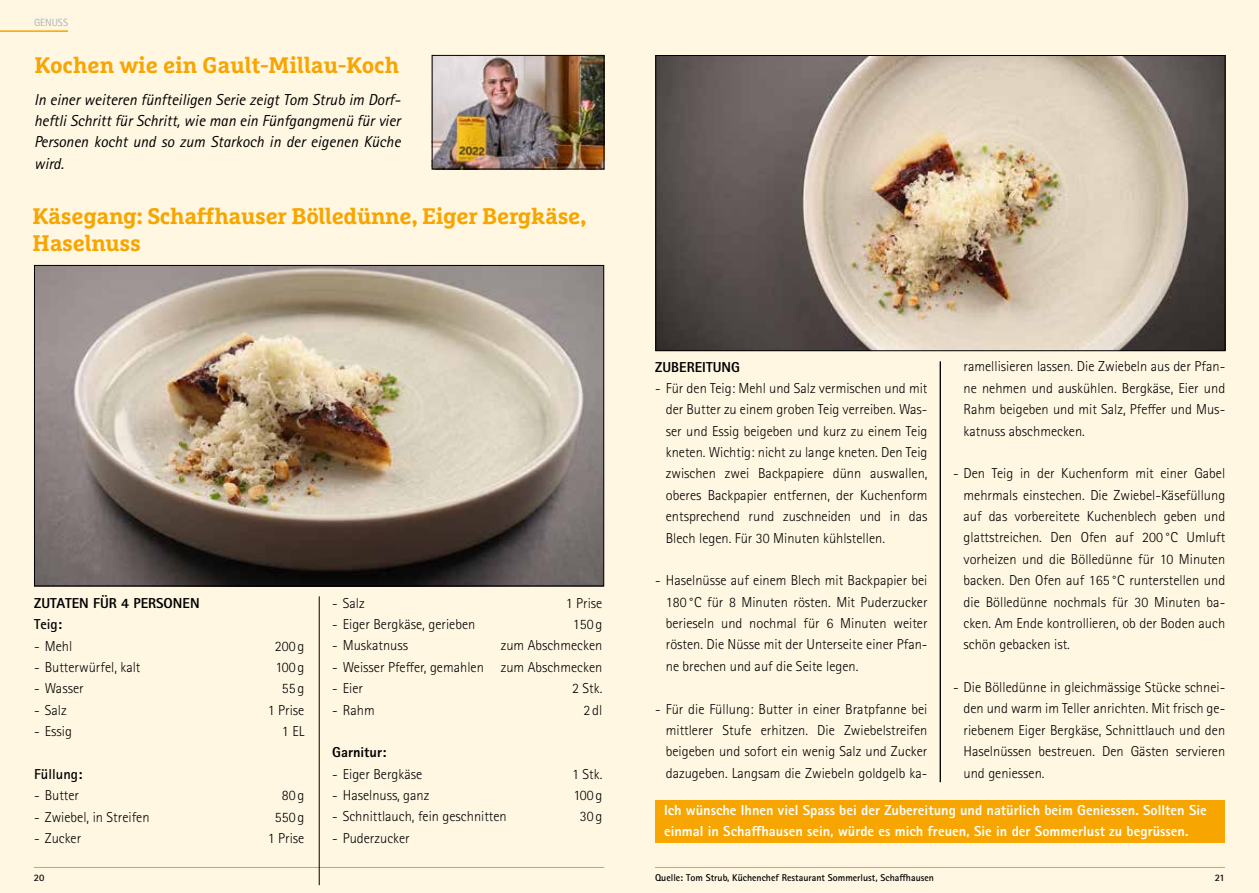
<style>
.page{position:relative;width:1259px;height:893px;background:#fff}
.page>*{position:absolute;margin:0;border:0;box-sizing:border-box;transform-origin:0 0}
.t1{font:700 22.5px/27px "Marselis Slab Pro";letter-spacing:-.015em;color:#f7a500}
.t2{font:italic 15.9px/21.3px "Rotis Sans Serif Std";color:#000;text-align:justify}
.t3{font:300 14.4px/21.3px "Rotis Sans Serif Std";color:#000;text-align:justify}
.t4{font:800 14.4px/21.3px "Rotis Sans Serif Std";color:#fff}
.t5{font:800 14.4px "Rotis Sans Serif Std";color:#000}
.t6{font:700 14.4px "Rotis Sans Serif Std";color:#000}
.t7{font:10.5px "Rotis Sans Serif Std";color:#b1b2b3}
.t8{font:700 9.9px "Rotis Sans Serif Std";color:#000}
</style>
<div class="page">
<div style="left:0;top:0;width:629px;height:893px;background:#fff7e2"></div>
<div style="left:629px;top:0;width:630px;height:893px;background:#fff7e2"></div>
<hr style="left:655px;top:867px;width:570px;height:1px;background:#f7a500">
<hr style="left:0;top:30px;width:68px;height:2px;background:#f7a500">
<hr style="left:940px;top:361px;width:1px;height:421px;background:#000">
<hr style="left:34px;top:867px;width:570px;height:1px;background:#f7a500">
<hr style="left:319px;top:596px;width:1px;height:289px;background:#000">
<img style="left:36px;top:267px;width:566px;height:317px">
<img style="left:434px;top:57px;width:168px;height:110px">
<div style="left:432px;top:55px;width:172px;height:114px;border:1px solid #000"></div>
<div style="left:655px;top:800px;width:569px;height:43px;background:#f7a500"></div>
<img style="left:657px;top:57px;width:566px;height:292px">
<div style="left:655px;top:55px;width:570px;height:296px;border:1px solid #000"></div>
<p class="t7" style="left:34px;top:16px;width:36px">GENUSS</p>
<h1 class="t1" style="left:35px;top:51px;width:366px">Kochen wie ein Gault-Millau-Koch</h1>
<p class="t2" style="left:34px;top:89px;width:368px">In einer weiteren fünfteiligen Serie zeigt Tom Strub im Dorf&shy;heftli Schritt für Schritt, wie man ein Fünfgangmenü für vier Personen kocht und so zum Starkoch in der eigenen Küche wird.</p>
<h1 class="t1" style="left:33px;top:203px;width:555px">Käsegang: Schaffhauser Bölledünne, Eiger Bergkäse,<br>Haselnuss</h1>
<p class="t5" style="left:34px;top:594px;width:167px">ZUTATEN FÜR 4 PERSONEN</p>
<p class="t6" style="left:34px;top:615px;width:29px">Teig:</p>
<p class="t3" style="left:34px;top:635px;width:39px">- Mehl</p>
<p class="t3" style="left:275px;top:635px;width:31px">200 g</p>
<p class="t3" style="left:34px;top:657px;width:108px">- Butterwürfel, kalt</p>
<p class="t3" style="left:275px;top:657px;width:30px">100 g</p>
<p class="t3" style="left:34px;top:678px;width:51px">- Wasser</p>
<p class="t3" style="left:282px;top:678px;width:24px">55g</p>
<p class="t3" style="left:34px;top:699px;width:34px">- Salz</p>
<p class="t3" style="left:268px;top:699px;width:38px">1 Prise</p>
<p class="t3" style="left:34px;top:721px;width:39px">- Essig</p>
<p class="t3" style="left:282px;top:721px;width:24px">1 EL</p>
<p class="t6" style="left:34px;top:765px;width:50px">Füllung:</p>
<p class="t3" style="left:34px;top:785px;width:46px">- Butter</p>
<p class="t3" style="left:282px;top:785px;width:24px">80g</p>
<p class="t3" style="left:34px;top:806px;width:117px">- Zwiebel, in Streifen</p>
<p class="t3" style="left:275px;top:806px;width:31px">550 g</p>
<p class="t3" style="left:34px;top:828px;width:49px">- Zucker</p>
<p class="t3" style="left:268px;top:828px;width:38px">1 Prise</p>
<p class="t8" style="left:34px;top:871px;width:12px">20</p>
<p class="t3" style="left:332px;top:592px;width:34px">- Salz</p>
<p class="t3" style="left:566px;top:592px;width:38px">1 Prise</p>
<p class="t3" style="left:332px;top:614px;width:145px">- Eiger Bergkäse, gerieben</p>
<p class="t3" style="left:573px;top:614px;width:31px">150 g</p>
<p class="t3" style="left:332px;top:635px;width:77px">- Muskatnuss</p>
<p class="t3" style="left:501px;top:635px;width:103px">zum Abschmecken</p>
<p class="t3" style="left:332px;top:657px;width:271px">- Weisser Pfeffer, gemahlen zum Abschmecken</p>
<p class="t3" style="left:332px;top:678px;width:32px">- Eier</p>
<p class="t3" style="left:572px;top:678px;width:32px">2 Stk.</p>
<p class="t3" style="left:332px;top:699px;width:44px">- Rahm</p>
<p class="t3" style="left:583px;top:699px;width:20px">2dl</p>
<p class="t5" style="left:332px;top:743px;width:56px">Garnitur:</p>
<p class="t3" style="left:332px;top:763px;width:91px">- Eiger Bergkäse</p>
<p class="t3" style="left:572px;top:763px;width:32px">1 Stk.</p>
<p class="t3" style="left:332px;top:785px;width:99px">- Haselnuss, ganz</p>
<p class="t3" style="left:573px;top:785px;width:30px">100 g</p>
<p class="t3" style="left:332px;top:806px;width:176px">- Schnittlauch, fein geschnitten</p>
<p class="t3" style="left:580px;top:806px;width:24px">30g</p>
<p class="t3" style="left:332px;top:828px;width:79px">- Puderzucker</p>
<p class="t5" style="left:655px;top:357px;width:86px">ZUBEREITUNG</p>
<p class="t3" style="left:666px;top:378px;width:263px;text-indent:-10px">- Für den Teig: Mehl und Salz vermischen und mit der Butter zu einem groben Teig verreiben. Was&shy;ser und Essig beigeben und kurz zu einem Teig kneten. Wichtig: nicht zu lange kneten. Den Teig zwischen zwei Backpapiere dünn auswallen, oberes Backpapier entfernen, der Kuchenform entsprechend rund zuschneiden und in das Blech legen. Für 30 Minuten kühlstellen.</p>
<p class="t3" style="left:666px;top:570px;width:263px;text-indent:-10px">- Haselnüsse auf einem Blech mit Backpapier bei 180 °C für 8 Minuten rösten. Mit Puderzucker berieseln und nochmal für 6 Minuten weiter rösten. Die Nüsse mit der Unterseite einer Pfan&shy;ne brechen und auf die Seite legen.</p>
<p class="t3" style="left:666px;top:698px;width:263px;text-indent:-10px">- Für die Füllung: Butter in einer Bratpfanne bei mittlerer Stufe erhitzen. Die Zwiebelstreifen beigeben und sofort ein wenig Salz und Zucker dazugeben. Langsam die Zwiebeln goldgelb ka-</p>
<p class="t3" style="left:963px;top:356px;width:263px">ramellisieren lassen. Die Zwiebeln aus der Pfan&shy;ne nehmen und auskühlen. Bergkäse, Eier und Rahm beigeben und mit Salz, Pfeffer und Mus&shy;katnuss abschmecken.</p>
<p class="t3" style="left:963px;top:463px;width:263px;text-indent:-10px">- Den Teig in der Kuchenform mit einer Gabel mehrmals einstechen. Die Zwiebel-Käsefüllung auf das vorbereitete Kuchenblech geben und glattstreichen. Den Ofen auf 200 °C Umluft vorheizen und die Bölledünne für 10 Minuten backen. Den Ofen auf 165 °C runterstellen und die Bölledünne nochmals für 30 Minuten ba&shy;cken. Am Ende kontrollieren, ob der Boden auch schön gebacken ist.</p>
<p class="t3" style="left:963px;top:677px;width:263px;text-indent:-10px">- Die Bölledünne in gleichmässige Stücke schnei&shy;den und warm im Teller anrichten. Mit frisch ge&shy;riebenem Eiger Bergkäse, Schnittlauch und den Haselnüssen bestreuen. Den Gästen servieren und geniessen.</p>
<p class="t4" style="left:664px;top:799px;width:544px">Ich wünsche Ihnen viel Spass bei der Zubereitung und natürlich beim Geniessen. Sollten Sie einmal in Schaffhausen sein, würde es mich freuen, Sie in der Sommerlust zu begrüssen.</p>
<p class="t8" style="left:655px;top:872px;width:280px">Quelle: Tom Strub, Küchenchef Restaurant Sommerlust, Schaffhausen</p>
<p class="t8" style="left:1214px;top:871px;width:12px">21</p>
</div>
